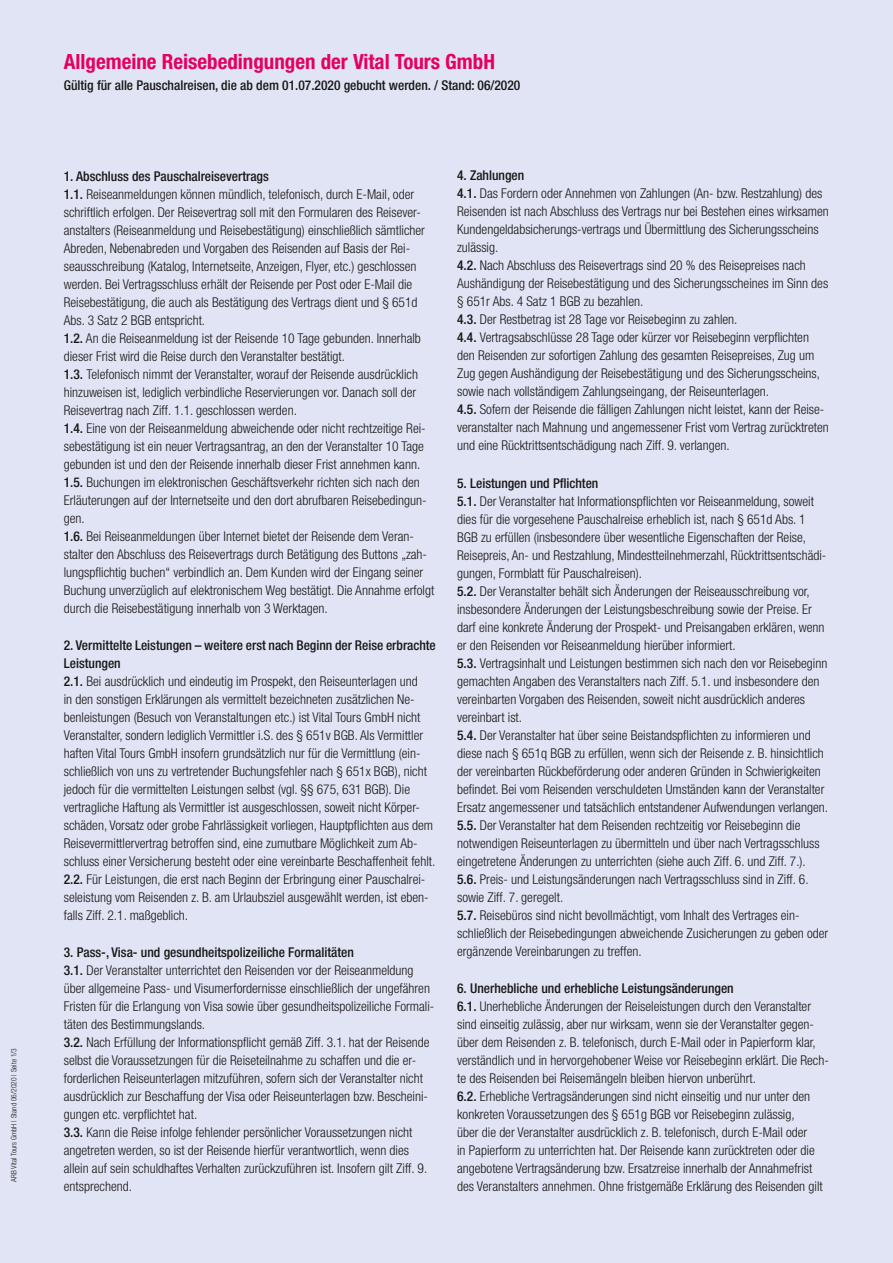
<style>
.page{position:relative;width:893px;height:1263px;background:#e1e4f4}
.page>*{position:absolute;margin:0;border:0;box-sizing:border-box;transform-origin:0 0}
.t1{font:700 condensed 21px "Helvetica Neue";color:#e50063}
.t2{font:300 condensed 13.5px/18px "Helvetica Neue";color:#181716}
.t3{font:500 condensed 13.5px "Helvetica Neue";color:#181716}
.t4{font:300 condensed 7.5px "Helvetica Neue";color:#181716}
.s1{font-weight:500}
</style>
<div class="page">
<p class="t4" style="left:10px;top:1182px;width:135px;rotate:-90deg">ARB Vital Tours GmbH | Stand 06/2020 | Seite 1/3</p>
<h1 class="t1" style="left:64px;top:49px;width:433px">Allgemeine Reisebedingungen der Vital Tours GmbH</h1>
<p class="t3" style="left:64px;top:77px;width:458px">Gültig für alle Pauschalreisen, die ab dem 01.07.2020 gebucht werden. / Stand: 06/2020</p>
<p class="t2" style="left:64px;top:167px;width:372px"><span class="s1">1. Abschluss des Pauschalreisevertrags<br>1.1.</span> Reiseanmeldungen können mündlich, telefonisch, durch E-Mail, oder schriftlich erfolgen. Der Reisevertrag soll mit den Formularen des Reisever&shy;anstalters (Reiseanmeldung und Reisebestätigung) einschließlich sämtlicher Abreden, Nebenabreden und Vorgaben des Reisenden auf Basis der Rei&shy;seausschreibung (Katalog, Internetseite, Anzeigen, Flyer, etc.) geschlossen werden. Bei Vertragsschluss erhält der Reisende per Post oder E-Mail die Reisebestätigung, die auch als Bestätigung des Vertrags dient und § 651d Abs. 3 Satz 2 BGB entspricht.<br><span class="s1">1.2.</span> An die Reiseanmeldung ist der Reisende 10 Tage gebunden. Innerhalb dieser Frist wird die Reise durch den Veranstalter bestätigt.<br><span class="s1">1.3.</span> Telefonisch nimmt der Veranstalter, worauf der Reisende ausdrücklich hinzuweisen ist, lediglich verbindliche Reservierungen vor. Danach soll der Reisevertrag nach Ziff. 1.1. geschlossen werden.<br><span class="s1">1.4.</span> Eine von der Reiseanmeldung abweichende oder nicht rechtzeitige Rei&shy;sebestätigung ist ein neuer Vertragsantrag, an den der Veranstalter 10 Tage gebunden ist und den der Reisende innerhalb dieser Frist annehmen kann.<br><span class="s1">1.5.</span> Buchungen im elektronischen Geschäftsverkehr richten sich nach den Erläuterungen auf der Internetseite und den dort abrufbaren Reisebedingun&shy;gen.<br><span class="s1">1.6.</span> Bei Reiseanmeldungen über Internet bietet der Reisende dem Veran&shy;stalter den Abschluss des Reisevertrags durch Betätigung des Buttons „zah&shy;lungspflichtig buchen“ verbindlich an. Dem Kunden wird der Eingang seiner Buchung unverzüglich auf elektronischem Weg bestätigt. Die Annahme erfolgt durch die Reisebestätigung innerhalb von 3 Werktagen.</p>
<p class="t2" style="left:64px;top:636px;width:374px"><span class="s1">2. Vermittelte Leistungen – weitere erst nach Beginn der Reise erbrachte Leistungen<br>2.1.</span> Bei ausdrücklich und eindeutig im Prospekt, den Reiseunterlagen und<br>in den sonstigen Erklärungen als vermittelt bezeichneten zusätzlichen Ne&shy;benleistungen (Besuch von Veranstaltungen etc.) ist Vital Tours GmbH nicht Veranstalter, sondern lediglich Vermittler i.S. des § 651v BGB. Als Vermittler haften Vital Tours GmbH insofern grundsätzlich nur für die Vermittlung (ein&shy;schließlich von uns zu vertretender Buchungsfehler nach § 651x BGB), nicht jedoch für die vermittelten Leistungen selbst (vgl. §§ 675, 631 BGB). Die vertragliche Haftung als Vermittler ist ausgeschlossen, soweit nicht Körper&shy;schäden, Vorsatz oder grobe Fahrlässigkeit vorliegen, Hauptpflichten aus dem Reisevermittlervertrag betroffen sind, eine zumutbare Möglichkeit zum Ab&shy;schluss einer Versicherung besteht oder eine vereinbarte Beschaffenheit fehlt.<br><span class="s1">2.2.</span> Für Leistungen, die erst nach Beginn der Erbringung einer Pauschalrei&shy;seleistung vom Reisenden z. B. am Urlaubsziel ausgewählt werden, ist eben&shy;falls Ziff. 2.1. maßgeblich.</p>
<p class="t2" style="left:64px;top:943px;width:372px"><span class="s1">3. Pass-, Visa- und gesundheitspolizeiliche Formalitäten<br>3.1.</span> Der Veranstalter unterrichtet den Reisenden vor der Reiseanmeldung über allgemeine Pass- und Visumerfordernisse einschließlich der ungefähren Fristen für die Erlangung von Visa sowie über gesundheitspolizeiliche Formali&shy;täten des Bestimmungslands.<br><span class="s1">3.2.</span> Nach Erfüllung der Informationspflicht gemäß Ziff. 3.1. hat der Reisende selbst die Voraussetzungen für die Reiseteilnahme zu schaffen und die er&shy;forderlichen Reiseunterlagen mitzuführen, sofern sich der Veranstalter nicht ausdrücklich zur Beschaffung der Visa oder Reiseunterlagen bzw. Bescheini&shy;gungen etc. verpflichtet hat.<br><span class="s1">3.3.</span> Kann die Reise infolge fehlender persönlicher Voraussetzungen nicht angetreten werden, so ist der Reisende hierfür verantwortlich, wenn dies allein auf sein schuldhaftes Verhalten zurückzuführen ist. Insofern gilt Ziff. 9. entsprechend.</p>
<p class="t2" style="left:457px;top:167px;width:373px"><span class="s1">4. Zahlungen<br>4.1.</span> Das Fordern oder Annehmen von Zahlungen (An- bzw. Restzahlung) des Reisenden ist nach Abschluss des Vertrags nur bei Bestehen eines wirksamen Kundengeldabsicherungs-vertrags und Übermittlung des Sicherungsscheins zulässig.<br><span class="s1">4.2.</span> Nach Abschluss des Reisevertrags sind 20 % des Reisepreises nach Aushändigung der Reisebestätigung und des Sicherungsscheines im Sinn des § 651r Abs. 4 Satz 1 BGB zu bezahlen.<br><span class="s1">4.3.</span> Der Restbetrag ist 28 Tage vor Reisebeginn zu zahlen.<br><span class="s1">4.4.</span> Vertragsabschlüsse 28 Tage oder kürzer vor Reisebeginn verpflichten den Reisenden zur sofortigen Zahlung des gesamten Reisepreises, Zug um Zug gegen Aushändigung der Reisebestätigung und des Sicherungsscheins, sowie nach vollständigem Zahlungseingang, der Reiseunterlagen.<br><span class="s1">4.5.</span> Sofern der Reisende die fälligen Zahlungen nicht leistet, kann der Reise&shy;veranstalter nach Mahnung und angemessener Frist vom Vertrag zurücktreten und eine Rücktrittsentschädigung nach Ziff. 9. verlangen.</p>
<p class="t2" style="left:457px;top:474px;width:373px"><span class="s1">5. Leistungen und Pflichten<br>5.1.</span> Der Veranstalter hat Informationspflichten vor Reiseanmeldung, soweit dies für die vorgesehene Pauschalreise erheblich ist, nach § 651d Abs. 1<br>BGB zu erfüllen (insbesondere über wesentliche Eigenschaften der Reise, Reisepreis, An- und Restzahlung, Mindestteilnehmerzahl, Rücktrittsentschädi&shy;gungen, Formblatt für Pauschalreisen).<br><span class="s1">5.2.</span> Der Veranstalter behält sich Änderungen der Reiseausschreibung vor, insbesondere Änderungen der Leistungsbeschreibung sowie der Preise. Er darf eine konkrete Änderung der Prospekt- und Preisangaben erklären, wenn er den Reisenden vor Reiseanmeldung hierüber informiert.<br><span class="s1">5.3.</span> Vertragsinhalt und Leistungen bestimmen sich nach den vor Reisebeginn gemachten Angaben des Veranstalters nach Ziff. 5.1. und insbesondere den vereinbarten Vorgaben des Reisenden, soweit nicht ausdrücklich anderes vereinbart ist.<br><span class="s1">5.4.</span> Der Veranstalter hat über seine Beistandspflichten zu informieren und diese nach § 651q BGB zu erfüllen, wenn sich der Reisende z. B. hinsichtlich der vereinbarten Rückbeförderung oder anderen Gründen in Schwierigkeiten befindet. Bei vom Reisenden verschuldeten Umständen kann der Veranstalter Ersatz angemessener und tatsächlich entstandener Aufwendungen verlangen.<br><span class="s1">5.5.</span> Der Veranstalter hat dem Reisenden rechtzeitig vor Reisebeginn die notwendigen Reiseunterlagen zu übermitteln und über nach Vertragsschluss eingetretene Änderungen zu unterrichten (siehe auch Ziff. 6. und Ziff. 7.).<br><span class="s1">5.6.</span> Preis- und Leistungsänderungen nach Vertragsschluss sind in Ziff. 6. sowie Ziff. 7. geregelt.<br><span class="s1">5.7.</span> Reisebüros sind nicht bevollmächtigt, vom Inhalt des Vertrages ein&shy;schließlich der Reisebedingungen abweichende Zusicherungen zu geben oder ergänzende Vereinbarungen zu treffen.</p>
<p class="t2" style="left:457px;top:979px;width:373px"><span class="s1">6. Unerhebliche und erhebliche Leistungsänderungen<br>6.1.</span> Unerhebliche Änderungen der Reiseleistungen durch den Veranstalter sind einseitig zulässig, aber nur wirksam, wenn sie der Veranstalter gegen&shy;über dem Reisenden z. B. telefonisch, durch E-Mail oder in Papierform klar, verständlich und in hervorgehobener Weise vor Reisebeginn erklärt. Die Rech&shy;te des Reisenden bei Reisemängeln bleiben hiervon unberührt.<br><span class="s1">6.2.</span> Erhebliche Vertragsänderungen sind nicht einseitig und nur unter den konkreten Voraussetzungen des § 651g BGB vor Reisebeginn zulässig,<br>über die der Veranstalter ausdrücklich z. B. telefonisch, durch E-Mail oder<br>in Papierform zu unterrichten hat. Der Reisende kann zurücktreten oder die angebotene Vertragsänderung bzw. Ersatzreise innerhalb der Annahmefrist des Veranstalters annehmen. Ohne fristgemäße Erklärung des Reisenden gilt</p>
</div>
